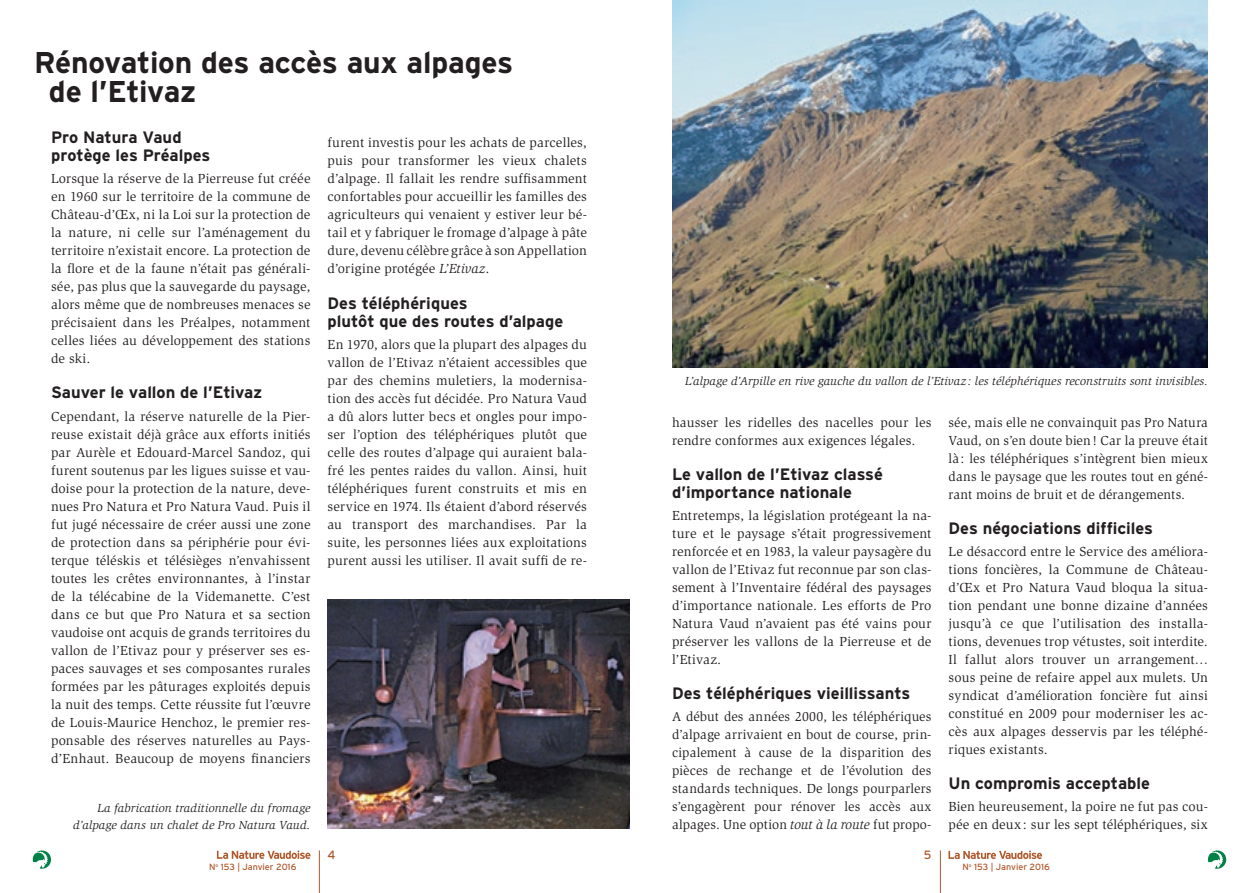
<style>
.page{position:relative;width:1259px;height:893px;background:#fff}
.page>*{position:absolute;margin:0;border:0;box-sizing:border-box;transform-origin:0 0}
.t1{font:700 30px/28.5px "Interstate";letter-spacing:-.01em;color:#231f20}
.t2{font:700 16.5px/18px "Interstate";color:#231f20}
.t3{font:13.5px/18px "Slimbach Std";letter-spacing:.01em;color:#231f20;text-align:justify}
.t4{font:italic 12px/16.5px "Slimbach Std";letter-spacing:.01em;color:#231f20;text-align:right}
.t5{font:12px "Interstate";color:#af582b}
.t6{font:9px "Interstate";color:#af582b}
.s1{font-style:italic}
</style>
<div class="page">
<hr style="left:319px;top:850px;width:1px;height:43px;background:#af582b">
<svg style="left:33px;top:850px;width:18px;height:19px"></svg>
<hr style="left:940px;top:850px;width:1px;height:43px;background:#af582b">
<svg style="left:1208px;top:850px;width:18px;height:19px"></svg>
<svg style="left:948px;top:851px;width:94px;height:8px"></svg>
<svg style="left:217px;top:850px;width:93px;height:9px"></svg>
<img style="left:327px;top:600px;width:302px;height:229px">
<img style="left:672px;top:0;width:536px;height:368px">
<h1 class="t1" style="left:49px;top:48px;width:466px;text-indent:-15px">Rénovation des accès aux alpages de l’Etivaz</h1>
<p class="t2" style="left:51px;top:128px;width:161px">Pro Natura Vaud protège les Préalpes</p>
<p class="t3" style="left:51px;top:170px;width:261px">Lorsque la réserve de la Pierreuse fut créée en 1960 sur le territoire de la commune de Château-d’Œx, ni la Loi sur la protection de la nature, ni celle sur l’aménagement du territoire n’existait encore. La protection de la flore et de la faune n’était pas générali&shy;sée, pas plus que la sauvegarde du paysage, alors même que de nombreuses menaces se précisaient dans les Préalpes, notamment celles liées au développement des stations de ski.</p>
<p class="t2" style="left:51px;top:383px;width:213px">Sauver le vallon de l’Etivaz</p>
<p class="t3" style="left:51px;top:407px;width:261px">Cependant, la réserve naturelle de la Pier&shy;reuse existait déjà grâce aux efforts initiés par Aurèle et Edouard-Marcel Sandoz, qui furent soutenus par les ligues suisse et vau&shy;doise pour la protection de la nature, deve&shy;nues Pro Natura et Pro Natura Vaud. Puis il fut jugé nécessaire de créer aussi une zone de protection dans sa périphérie pour évi&shy;terque téléskis et télésièges n’envahissent toutes les crêtes environnantes, à l’instar de la télécabine de la Videmanette. C’est dans ce but que Pro Natura et sa section vaudoise ont acquis de grands territoires du vallon de l’Etivaz pour y préserver ses es&shy;paces sauvages et ses composantes rurales formées par les pâturages exploités depuis la nuit des temps. Cette réussite fut l’œuvre de Louis-Maurice Henchoz, le premier res&shy;ponsable des réserves naturelles au Pays&shy;d’Enhaut. Beaucoup de moyens financiers</p>
<p class="t3" style="left:327px;top:134px;width:261px">furent investis pour les achats de parcelles, puis pour transformer les vieux chalets d’alpage. Il fallait les rendre suffisamment confortables pour accueillir les familles des agriculteurs qui venaient y estiver leur bé&shy;tail et y fabriquer le fromage d’alpage à pâte dure, devenu célèbre grâce à son Appellation d’origine protégée <span class="s1">L’Etivaz</span>.</p>
<p class="t2" style="left:327px;top:294px;width:237px">Des téléphériques<br>plutôt que des routes d’alpage</p>
<p class="t3" style="left:327px;top:335px;width:261px">En 1970, alors que la plupart des alpages du vallon de l’Etivaz n’étaient accessibles que par des chemins muletiers, la modernisa&shy;tion des accès fut décidée. Pro Natura Vaud a dû alors lutter becs et ongles pour impo&shy;ser l’option des téléphériques plutôt que celle des routes d’alpage qui auraient bala&shy;fré les pentes raides du vallon. Ainsi, huit téléphériques furent construits et mis en service en 1974. Ils étaient d’abord réservés au transport des marchandises. Par la suite, les personnes liées aux exploitations purent aussi les utiliser. Il avait suffi de re-</p>
<p class="t4" style="left:73px;top:800px;width:239px">La fabrication traditionnelle du fromage d’alpage dans un chalet de Pro Natura Vaud.</p>
<p class="t4" style="left:685px;top:373px;width:524px">L’alpage d’Arpille en rive gauche du vallon de l’Etivaz : les téléphériques reconstruits sont invisibles.</p>
<p class="t3" style="left:672px;top:413px;width:261px">hausser les ridelles des nacelles pour les rendre conformes aux exigences légales.</p>
<p class="t2" style="left:672px;top:465px;width:212px">Le vallon de l’Etivaz classé d’importance nationale</p>
<p class="t3" style="left:672px;top:507px;width:261px">Entretemps, la législation protégeant la na&shy;ture et le paysage s’était progressivement renforcée et en 1983, la valeur paysagère du vallon de l’Etivaz fut reconnue par son clas&shy;sement à l’Inventaire fédéral des paysages d’importance nationale. Les efforts de Pro Natura Vaud n’avaient pas été vains pour préserver les vallons de la Pierreuse et de l’Etivaz.</p>
<p class="t2" style="left:672px;top:684px;width:240px">Des téléphériques vieillissants</p>
<p class="t3" style="left:672px;top:708px;width:261px">A début des années 2000, les téléphériques d’alpage arrivaient en bout de course, prin&shy;cipalement à cause de la disparition des pièces de rechange et de l’évolution des standards techniques. De longs pourparlers s’engagèrent pour rénover les accès aux alpages. Une option <span class="s1">tout à la route</span> fut propo-</p>
<p class="t3" style="left:948px;top:413px;width:261px">sée, mais elle ne convainquit pas Pro Natura Vaud, on s’en doute bien! Car la preuve était là : les téléphériques s’intègrent bien mieux dans le paysage que les routes tout en géné&shy;rant moins de bruit et de dérangements.</p>
<p class="t2" style="left:948px;top:519px;width:206px">Des négociations difficiles</p>
<p class="t3" style="left:948px;top:543px;width:261px">Le désaccord entre le Service des améliora&shy;tions foncières, la Commune de Château&shy;d’Œx et Pro Natura Vaud bloqua la situa&shy;tion pendant une bonne dizaine d’années jusqu’à ce que l’utilisation des installa&shy;tions, devenues trop vétustes, soit interdite.<br>Il fallut alors trouver un arrangement… sous peine de refaire appel aux mulets. Un syndicat d’amélioration foncière fut ainsi constitué en 2009 pour moderniser les ac&shy;cès aux alpages desservis par les téléphé&shy;riques existants.</p>
<p class="t2" style="left:948px;top:774px;width:203px">Un compromis acceptable</p>
<p class="t3" style="left:948px;top:798px;width:261px">Bien heureusement, la poire ne fut pas cou&shy;pée en deux: sur les sept téléphériques, six</p>
<p class="t5" style="left:327px;top:848px;width:10px">4</p>
<p class="t5" style="left:924px;top:848px;width:9px">5</p>
<p class="t6" style="left:209px;top:862px;width:89px">N<sup>o</sup> 153 | Janvier 2016</p>
<p class="t6" style="left:962px;top:862px;width:89px">N<sup>o</sup> 153 | Janvier 2016</p>
</div>
